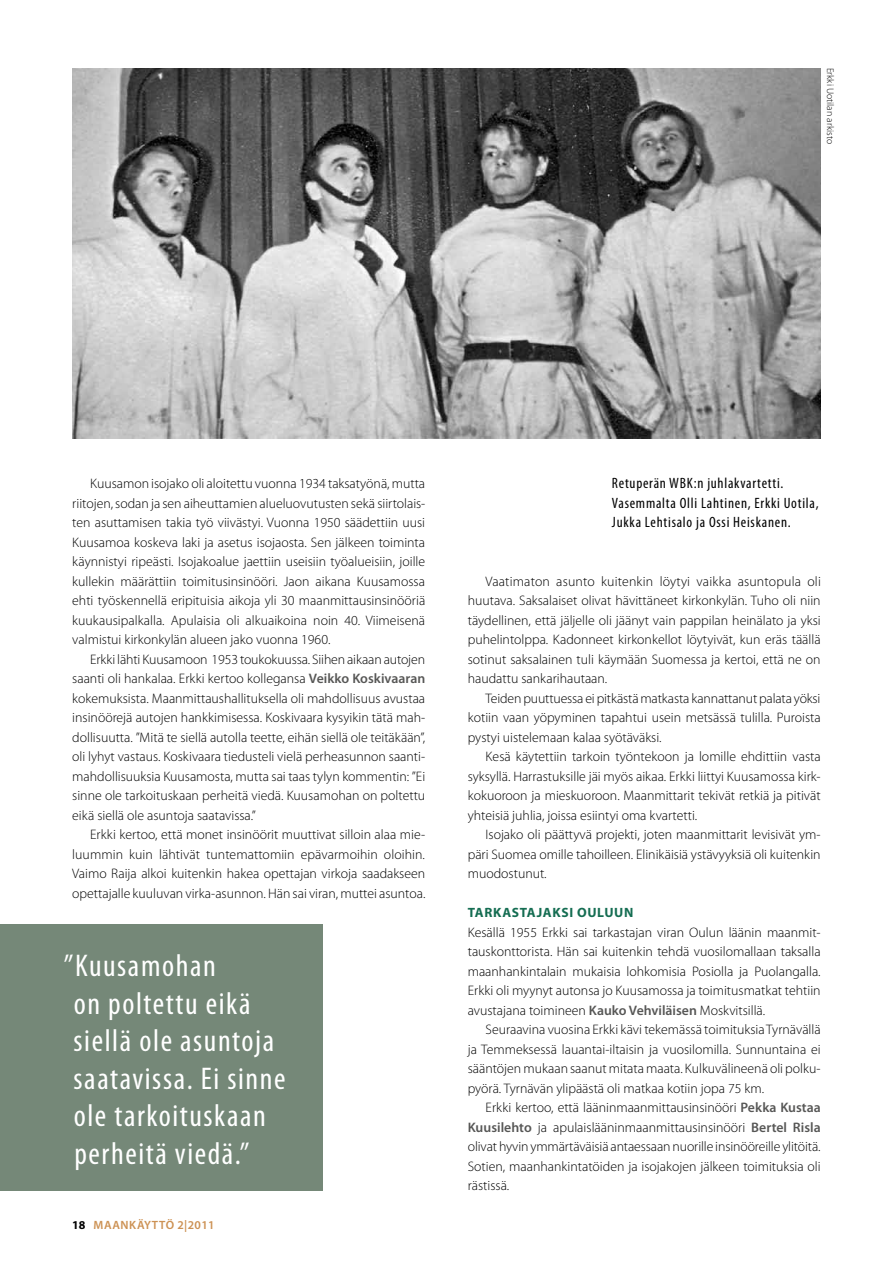
<style>
.page{position:relative;width:893px;height:1263px;background:#fff}
.page>*{position:absolute;margin:0;border:0;box-sizing:border-box;transform-origin:0 0}
.t1{font:condensed 31.5px/37.5px "Myriad Pro";letter-spacing:.05em;color:#fff}
.t2{font:condensed 15px/19.5px "Myriad Pro";letter-spacing:.05em;color:#000}
.t3{font:300 13.8px/19.5px "Myriad Pro";color:#000;text-align:justify}
.t4{font:700 13.5px "Myriad Pro";letter-spacing:.05em;color:#156d52}
.t5{font:600 12px "Myriad Pro";letter-spacing:.035em;color:#cc9153}
.t6{font:300 9.75px "Myriad Pro";color:#000}
.s1{font-weight:600;color:#575756}
.s2{font-weight:700;color:#000}
</style>
<div class="page">
<div style="left:0;top:924px;width:322px;height:267px;background:#758878"></div>
<img style="left:72px;top:68px;width:749px;height:371px">
<p class="t6" style="left:836px;top:68px;width:78px;rotate:90deg">Erkki Uotilan arkisto</p>
<p class="t3" style="left:72px;top:474px;width:354px;text-indent:18px">Kuusamon isojako oli aloitettu vuonna 1934 taksatyönä, mutta riitojen, sodan ja sen aiheuttamien alueluovutusten sekä siirtolais&shy;ten asuttamisen takia työ viivästyi. Vuonna 1950 säädettiin uusi Kuusamoa koskeva laki ja asetus isojaosta. Sen jälkeen toiminta käynnistyi ripeästi. Isojakoalue jaettiin useisiin työalueisiin, joille kullekin määrättiin toimitusinsinööri. Jaon aikana Kuusamossa ehti työskennellä eripituisia aikoja yli 30 maanmittausinsinööriä kuukausipalkalla. Apulaisia oli alkuaikoina noin 40. Viimeisenä valmistui kirkonkylän alueen jako vuonna 1960.</p>
<p class="t3" style="left:72px;top:650px;width:354px;text-indent:18px">Erkki lähti Kuusamoon 1953 toukokuussa. Siihen aikaan autojen saanti oli hankalaa. Erkki kertoo kollegansa <span class="s1">Veikko Koskivaaran </span>kokemuksista. Maanmittaushallituksella oli mahdollisuus avustaa insinöörejä autojen hankkimisessa. Koskivaara kysyikin tätä mah&shy;dollisuutta. ”Mitä te siellä autolla teette, eihän siellä ole teitäkään”, oli lyhyt vastaus. Koskivaara tiedusteli vielä perheasunnon saanti&shy;mahdollisuuksia Kuusamosta, mutta sai taas tylyn kommentin: ”Ei sinne ole tarkoituskaan perheitä viedä. Kuusamohan on poltettu eikä siellä ole asuntoja saatavissa.”</p>
<p class="t3" style="left:72px;top:825px;width:355px;text-indent:18px">Erkki kertoo, että monet insinöörit muuttivat silloin alaa mie&shy;luummin kuin lähtivät tuntemattomiin epävarmoihin oloihin.<br>Vaimo Raija alkoi kuitenkin hakea opettajan virkoja saadakseen opettajalle kuuluvan virka-asunnon. Hän sai viran, muttei asuntoa.</p>
<h1 class="t1" style="left:74px;top:947px;width:213px;text-indent:-10px">”Kuusamohan<br>on poltettu eikä siellä ole asuntoja saatavissa. Ei sinne ole tarkoituskaan perheitä viedä.”</h1>
<p class="t5" style="left:72px;top:1218px;width:144px"><span class="s2">18</span> Maankäyttö 2|2011</p>
<p class="t2" style="left:612px;top:473px;width:208px">Retuperän WBK:n juhlakvartetti.<br>Vasemmalta Olli Lahtinen, Erkki Uotila,<br>Jukka Lehtisalo ja Ossi Heiskanen.</p>
<p class="t3" style="left:468px;top:572px;width:355px;text-indent:18px">Vaatimaton asunto kuitenkin löytyi vaikka asuntopula oli huutava. Saksalaiset olivat hävittäneet kirkonkylän. Tuho oli niin täydellinen, että jäljelle oli jäänyt vain pappilan heinälato ja yksi puhelintolppa. Kadonneet kirkonkellot löytyivät, kun eräs täällä sotinut saksalainen tuli käymään Suomessa ja kertoi, että ne on haudattu sankarihautaan.</p>
<p class="t3" style="left:468px;top:689px;width:354px;text-indent:18px">Teiden puuttuessa ei pitkästä matkasta kannattanut palata yöksi kotiin vaan yöpyminen tapahtui usein metsässä tulilla. Puroista pystyi uistelemaan kalaa syötäväksi.</p>
<p class="t3" style="left:468px;top:747px;width:354px;text-indent:18px">Kesä käytettiin tarkoin työntekoon ja lomille ehdittiin vasta syksyllä. Harrastuksille jäi myös aikaa. Erkki liittyi Kuusamossa kirk&shy;kokuoroon ja mieskuoroon. Maanmittarit tekivät retkiä ja pitivät yhteisiä juhlia, joissa esiintyi oma kvartetti.</p>
<p class="t3" style="left:468px;top:825px;width:354px;text-indent:18px">Isojako oli päättyvä projekti, joten maanmittarit levisivät ym&shy;päri Suomea omille tahoilleen. Elinikäisiä ystävyyksiä oli kuitenkin muodostunut.</p>
<p class="t4" style="left:468px;top:904px;width:167px">TARKASTAJAKSI OULUUN</p>
<p class="t3" style="left:468px;top:923px;width:354px">Kesällä 1955 Erkki sai tarkastajan viran Oulun läänin maanmit&shy;tauskonttorista. Hän sai kuitenkin tehdä vuosilomallaan taksalla maanhankintalain mukaisia lohkomisia Posiolla ja Puolangalla.<br>Erkki oli myynyt autonsa jo Kuusamossa ja toimitusmatkat tehtiin avustajana toimineen <span class="s1">Kauko Vehviläisen</span> Moskvitsillä.</p>
<p class="t3" style="left:468px;top:1020px;width:354px;text-indent:18px">Seuraavina vuosina Erkki kävi tekemässä toimituksia Tyrnävällä ja Temmeksessä lauantai-iltaisin ja vuosilomilla. Sunnuntaina ei sääntöjen mukaan saanut mitata maata. Kulkuvälineenä oli polku&shy;pyörä. Tyrnävän ylipäästä oli matkaa kotiin jopa 75 km.</p>
<p class="t3" style="left:468px;top:1098px;width:354px;text-indent:18px">Erkki kertoo, että lääninmaanmittausinsinööri <span class="s1">Pekka Kustaa Kuusilehto</span> ja apulaislääninmaanmittausinsinööri <span class="s1">Bertel Risla </span>olivat hyvin ymmärtäväisiä antaessaan nuorille insinööreille ylitöitä.<br>Sotien, maanhankintatöiden ja isojakojen jälkeen toimituksia oli rästissä.</p>
</div>
